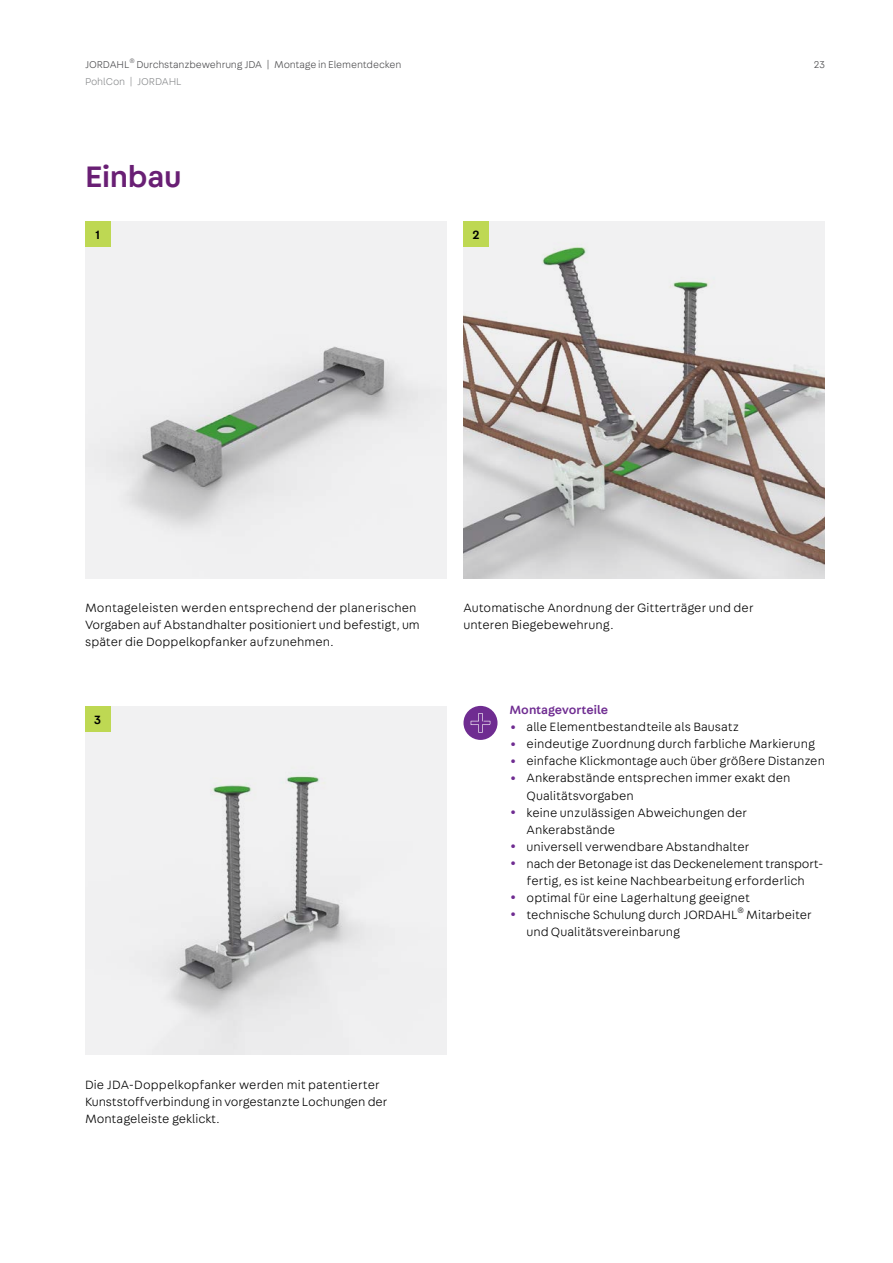
<style>
.page{position:relative;width:893px;height:1263px;background:#fff}
.page>*{position:absolute;margin:0;border:0;box-sizing:border-box;transform-origin:0 0}
.t1{font:500 31.5px "Fabriga";letter-spacing:-.01em;color:#691f74}
.t2{font:300 12.75px/17px "Fabriga";letter-spacing:.005em;color:#000}
.t3{font:500 12.75px "Fabriga";color:#6f2c91}
.t4{font:500 12.75px "Fabriga";color:#000}
.t5{font:300 10.5px "Fabriga";letter-spacing:-.01em;color:#4d4d4f}
.t6{font:300 10.5px "Fabriga";letter-spacing:-.01em;color:#8a8c8e}
</style>
<div class="page">
<img style="left:85px;top:221px;width:361px;height:357px">
<div style="left:85px;top:221px;width:26px;height:26px;background:#bed853"></div>
<div style="left:85px;top:706px;width:361px;height:348px;background:#f1f1f2"></div>
<img style="left:85px;top:731px;width:274px;height:307px">
<div style="left:85px;top:706px;width:26px;height:25px;background:#bed853"></div>
<img style="left:463px;top:221px;width:362px;height:357px">
<div style="left:463px;top:221px;width:26px;height:26px;background:#bed853"></div>
<div style="left:463px;top:706px;width:34px;height:34px;background:#6f2c91;border-radius:50%"></div>
<svg style="left:471px;top:713px;width:19px;height:20px"></svg>
<p class="t5" style="left:85px;top:58px;width:318px">JORDAHL<sup>®</sup> Durchstanzbewehrung JDA | Montage in Elementdecken</p>
<p class="t6" style="left:85px;top:75px;width:98px">PohlCon | JORDAHL</p>
<h1 class="t1" style="left:85px;top:155px;width:98px">Einbau</h1>
<p class="t4" style="left:96px;top:226px;width:6px">1</p>
<p class="t4" style="left:473px;top:226px;width:9px">2</p>
<p class="t5" style="left:814px;top:58px;width:13px">23</p>
<p class="t2" style="left:85px;top:599px;width:336px">Montageleisten werden entsprechend der planerischen<br>Vorgaben auf Abstandhalter positioniert und befestigt, um später die Doppelkopfanker aufzunehmen.</p>
<p class="t2" style="left:463px;top:599px;width:292px">Automatische Anordnung der Gitterträger und der unteren Biegebewehrung.</p>
<p class="t4" style="left:94px;top:711px;width:8px">3</p>
<p class="t2" style="left:85px;top:1076px;width:304px">Die JDA-Doppelkopfanker werden mit patentierter<br>Kunststoffverbindung in vorgestanzte Lochungen der<br>Montageleiste geklickt.</p>
<p class="t3" style="left:510px;top:701px;width:100px">Montagevorteile</p>
<p class="t2" style="left:510px;top:718px;width:231px"><sup>•</sup> alle Elementbestandteile als Bausatz</p>
<p class="t2" style="left:510px;top:735px;width:307px"><sup>•</sup> eindeutige Zuordnung durch farbliche Markierung</p>
<p class="t2" style="left:510px;top:752px;width:317px"><sup>•</sup> einfache Klickmontage auch über größere Distanzen</p>
<p class="t2" style="left:527px;top:769px;width:265px;text-indent:-17px"><sup>•</sup> Ankerabstände entsprechen immer exakt den<br>Qualitätsvorgaben</p>
<p class="t2" style="left:527px;top:803px;width:222px;text-indent:-17px"><sup>•</sup> keine unzulässigen Abweichungen der<br>Ankerabstände</p>
<p class="t2" style="left:510px;top:837px;width:241px"><sup>•</sup> universell verwendbare Abstandhalter</p>
<p class="t2" style="left:510px;top:854px;width:313px;text-align:center"><sup>•</sup> nach der Betonage ist das Deckenelement transport&shy;fertig, es ist keine Nachbearbeitung erforderlich</p>
<p class="t2" style="left:510px;top:888px;width:242px"><sup>•</sup> optimal für eine Lagerhaltung geeignet</p>
<p class="t2" style="left:527px;top:905px;width:287px;text-indent:-17px"><sup>•</sup> technische Schulung durch JORDAHL<sup>®</sup> Mitarbeiter und Qualitätsvereinbarung</p>
</div>
